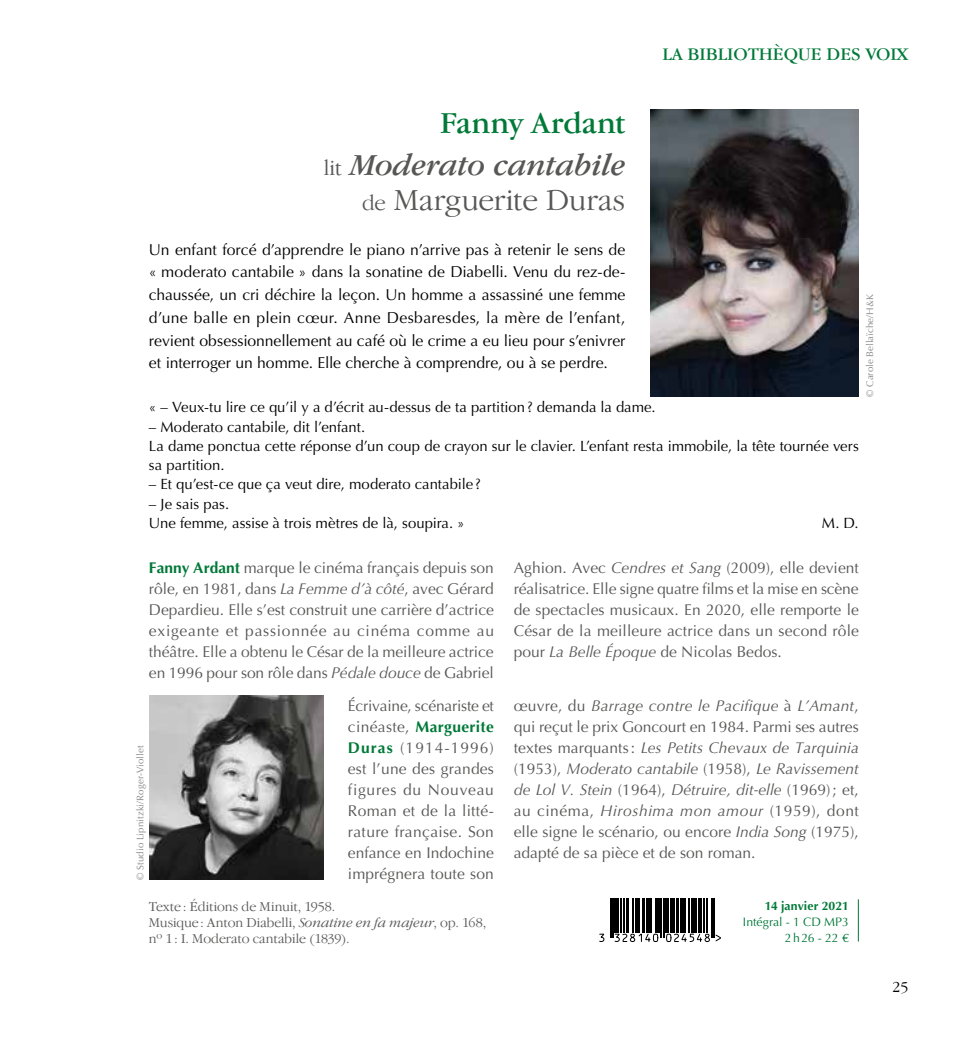
<style>
.page{position:relative;width:968px;height:1042px;background:#fff}
.page>*{position:absolute;margin:0;border:0;box-sizing:border-box;transform-origin:0 0}
.t1{font:italic 31.5px/41.5px "Garamond IT Cby BT";letter-spacing:-.01em;color:#575756;text-align:right}
.t2{font:300 31.5px "Garamond IT Cby BT";letter-spacing:-.005em;color:#575756}
.t3{font:18.38px "Garamond IT Cby BT";color:#007938}
.t4{font:15.75px/22.8px "Optima";color:#000;text-align:justify}
.t5{font:300 15.75px "Garamond IT Cby BT";color:#000}
.t6{font:15.58px/21px "Optima";color:#575756;text-align:justify}
.t7{font:14.88px/19.2px "Optima";color:#000}
.t8{font:300 14px/15.8px "Garamond IT Cby BT";letter-spacing:-.01em;color:#575756}
.t9{font:12.25px/15.8px "Optima";color:#007938;text-align:right}
.t10{font:700 12.25px "Optima";letter-spacing:.005em;color:#007938}
.t11{font:9.62px "Optima";letter-spacing:.005em;color:#878787}
.s1{font-style:normal;color:#007938}
.s2{font-weight:300;font-style:normal;font-size:22.75px}
.s3{font-size:22.75px}
.s4{font-weight:700;color:#007938}
.s5{font-style:italic}
</style>
<div class="page">
<img style="left:650px;top:109px;width:208px;height:288px">
<hr style="left:857px;top:899px;width:1px;height:42px;background:#007938">
<svg style="left:611px;top:898px;width:104px;height:35px"></svg>
<hr style="left:610px;top:898px;width:1px;height:40px;background:#000">
<hr style="left:612px;top:898px;width:1px;height:40px;background:#000">
<div style="left:614px;top:898px;width:5px;height:34px;background:#000"></div>
<hr style="left:620px;top:898px;width:1px;height:34px;background:#000">
<hr style="left:623px;top:898px;width:1px;height:34px;background:#000">
<hr style="left:626px;top:898px;width:2px;height:34px;background:#000">
<hr style="left:632px;top:898px;width:1px;height:34px;background:#000">
<hr style="left:635px;top:898px;width:1px;height:34px;background:#000">
<hr style="left:637px;top:898px;width:2px;height:34px;background:#000">
<hr style="left:642px;top:898px;width:2px;height:34px;background:#000">
<hr style="left:646px;top:898px;width:3px;height:34px;background:#000">
<hr style="left:650px;top:898px;width:2px;height:34px;background:#000">
<hr style="left:655px;top:898px;width:2px;height:34px;background:#000">
<hr style="left:658px;top:898px;width:1px;height:34px;background:#000">
<hr style="left:660px;top:898px;width:1px;height:40px;background:#000">
<hr style="left:663px;top:898px;width:1px;height:40px;background:#000">
<hr style="left:665px;top:898px;width:3px;height:34px;background:#000">
<hr style="left:670px;top:898px;width:1px;height:34px;background:#000">
<hr style="left:672px;top:898px;width:3px;height:34px;background:#000">
<hr style="left:676px;top:898px;width:2px;height:34px;background:#000">
<hr style="left:680px;top:898px;width:1px;height:34px;background:#000">
<hr style="left:682px;top:898px;width:4px;height:34px;background:#000">
<hr style="left:688px;top:898px;width:1px;height:34px;background:#000">
<hr style="left:691px;top:898px;width:3px;height:34px;background:#000">
<hr style="left:695px;top:898px;width:2px;height:34px;background:#000">
<hr style="left:698px;top:898px;width:3px;height:34px;background:#000">
<hr style="left:703px;top:898px;width:1px;height:34px;background:#000">
<hr style="left:706px;top:898px;width:2px;height:34px;background:#000">
<hr style="left:711px;top:898px;width:1px;height:40px;background:#000">
<hr style="left:713px;top:898px;width:1px;height:40px;background:#000">
<svg style="left:599px;top:933px;width:122px;height:9px"></svg>
<img style="left:149px;top:696px;width:174px;height:183px">
<p class="t3" style="left:662px;top:43px;width:247px">LA BIBLIOTHÈQUE DES VOIX</p>
<h1 class="t1" style="left:324px;top:102px;width:303px"><span class="s1">Fanny Ardant<br></span><span class="s2">lit</span> Moderato cantabile</h1>
<h1 class="t2" style="left:362px;top:181px;width:265px"><span class="s3">de</span> Marguerite Duras</h1>
<p class="t4" style="left:149px;top:238px;width:478px">Un enfant forcé d’apprendre le piano n’arrive pas à retenir le sens de « moderato cantabile » dans la sonatine de Diabelli. Venu du rez-de&shy;chaussée, un cri déchire la leçon. Un homme a assassiné une femme d’une balle en plein cœur. Anne Desbaresdes, la mère de l’enfant, revient obsessionnellement au café où le crime a eu lieu pour s’enivrer et interroger un homme. Elle cherche à comprendre, ou à se perdre.</p>
<p class="t7" style="left:149px;top:398px;width:508px">« – Veux-tu lire ce qu’il y a d’écrit au-dessus de ta partition? demanda la dame.</p>
<p class="t7" style="left:149px;top:417px;width:711px">– Moderato cantabile, dit l’enfant.<br>La dame ponctua cette réponse d’un coup de crayon sur le clavier. L’enfant resta immobile, la tête tournée vers sa partition.</p>
<p class="t7" style="left:149px;top:475px;width:333px">– Et qu’est-ce que ça veut dire, moderato cantabile ?</p>
<p class="t7" style="left:149px;top:494px;width:317px">– Je sais pas.<br>Une femme, assise à trois mètres de là, soupira. »</p>
<p class="t11" style="left:864px;top:397px;width:104px;rotate:-90deg">© Carole Bellaïche/H&amp;K</p>
<p class="t7" style="left:821px;top:513px;width:38px">M. D.</p>
<p class="t6" style="left:149px;top:557px;width:346px"><span class="s4">Fanny Ardant</span> marque le cinéma français depuis son rôle, en 1981, dans <span class="s5">La Femme d’à côté</span>, avec Gérard Depardieu. Elle s’est construit une carrière d’actrice exigeante et passionnée au cinéma comme au théâtre. Elle a obtenu le César de la meilleure actrice en 1996 pour son rôle dans <span class="s5">Pédale douce</span> de Gabriel</p>
<p class="t6" style="left:513px;top:557px;width:346px">Aghion. Avec <span class="s5">Cendres et Sang</span> (2009), elle devient réalisatrice. Elle signe quatre films et la mise en scène de spectacles musicaux. En 2020, elle remporte le César de la meilleure actrice dans un second rôle pour <span class="s5">La Belle Époque</span> de Nicolas Bedos.</p>
<p class="t11" style="left:134px;top:879px;width:135px;rotate:-90deg">© Studio Lipnitzki/Roger-Viollet</p>
<p class="t6" style="left:348px;top:695px;width:147px">Écrivaine, scénariste et cinéaste, <span class="s4">Marguerite Duras</span> (1914-1996) est l’une des grandes figures du Nouveau Roman et de la litté&shy;rature française. Son enfance en Indochine imprégnera toute son</p>
<p class="t6" style="left:513px;top:695px;width:346px">œuvre, du <span class="s5">Barrage contre le Pacifique</span> à <span class="s5">L’Amant</span>, qui reçut le prix Goncourt en 1984. Parmi ses autres textes marquants: <span class="s5">Les Petits Chevaux de Tarquinia </span>(1953), <span class="s5">Moderato cantabile</span> (1958), <span class="s5">Le Ravissement de Lol V. Stein</span> (1964), <span class="s5">Détruire, dit-elle</span> (1969); et, au cinéma, <span class="s5">Hiroshima mon amour</span> (1959), dont elle signe le scénario, ou encore <span class="s5">India Song</span> (1975), adapté de sa pièce et de son roman.</p>
<p class="t8" style="left:149px;top:898px;width:339px">Texte: Éditions de Minuit, 1958.<br>Musique: Anton Diabelli, <span class="s5">Sonatine en fa majeur</span>, op. 168, nº 1: I. Moderato cantabile (1839).</p>
<p class="t10" style="left:764px;top:899px;width:85px">14 janvier 2021</p>
<p class="t9" style="left:742px;top:914px;width:107px">Intégral - 1 CD MP3<br>2h26 - 22 €</p>
<p class="t5" style="left:892px;top:978px;width:17px">25</p>
</div>
